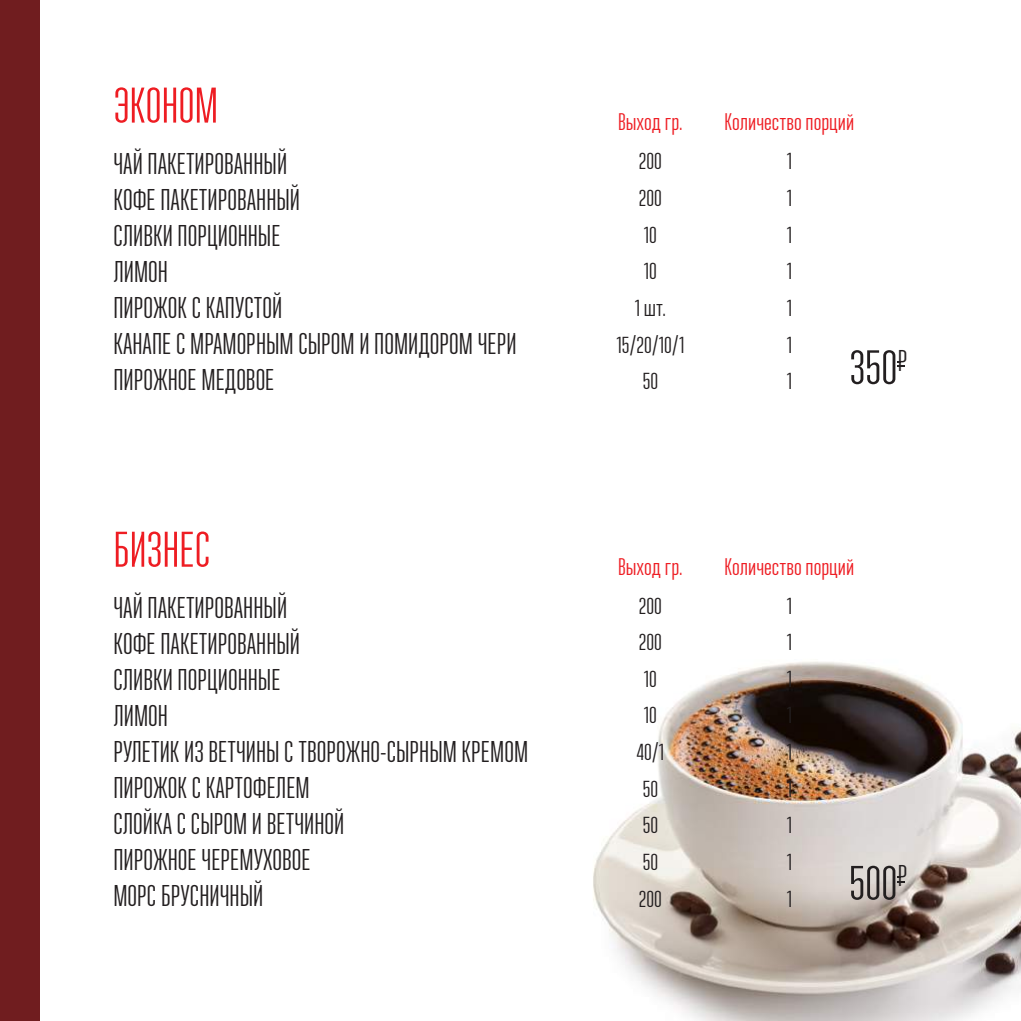
<style>
.page{position:relative;width:1021px;height:1021px;background:#fff}
.page>*{position:absolute;margin:0;border:0;box-sizing:border-box;transform-origin:0 0}
.t1{font:50px "Ristretto Pro";color:#ee1d23}
.t2{font:50px "Ristretto Pro";color:#231f20}
.t3{font:30px/36px "Ristretto Pro";color:#231f20}
.t4{font:24px/36.6px "Ristretto Pro";color:#231f20;text-align:center}
.t5{font:24px "Ristretto Pro";color:#ee1d23}
</style>
<div class="page">
<img style="left:593px;top:661px;width:427px;height:359px">
<div style="left:0;top:0;width:40px;height:1020px;background:#701d1f"></div>
<svg style="left:897px;top:361px;width:8px;height:6px"></svg>
<svg style="left:897px;top:876px;width:8px;height:6px"></svg>
<h1 class="t1" style="left:113px;top:77px;width:106px">ЭКОНОМ</h1>
<p class="t5" style="left:618px;top:109px;width:66px">Выход гр.</p>
<p class="t5" style="left:724px;top:109px;width:131px">Количество порций</p>
<p class="t3" style="left:113px;top:146px;width:405px">ЧАЙ ПАКЕТИРОВАННЫЙ<br>КОФЕ ПАКЕТИРОВАННЫЙ<br>СЛИВКИ ПОРЦИОННЫЕ<br>ЛИМОН<br>ПИРОЖОК С КАПУСТОЙ<br>КАНАПЕ С МРАМОРНЫМ СЫРОМ И ПОМИДОРОМ ЧЕРИ<br>ПИРОЖНОЕ МЕДОВОЕ</p>
<p class="t4" style="left:616px;top:143px;width:69px">200<br>200<br>10<br>10<br>1 шт.<br>15/20/10/1<br>50</p>
<p class="t4" style="left:786px;top:143px;width:7px;text-align:justify">1<br>1<br>1<br>1<br>1<br>1<br>1</p>
<h1 class="t2" style="left:849px;top:338px;width:60px">350<sup>Р</sup></h1>
<h1 class="t1" style="left:113px;top:521px;width:98px">БИЗНЕС</h1>
<p class="t5" style="left:618px;top:552px;width:66px">Выход гр.</p>
<p class="t5" style="left:724px;top:552px;width:131px">Количество порций</p>
<p class="t3" style="left:113px;top:590px;width:416px">ЧАЙ ПАКЕТИРОВАННЫЙ<br>КОФЕ ПАКЕТИРОВАННЫЙ<br>СЛИВКИ ПОРЦИОННЫЕ<br>ЛИМОН<br>РУЛЕТИК ИЗ ВЕТЧИНЫ С ТВОРОЖНО-СЫРНЫМ КРЕМОМ<br>ПИРОЖОК С КАРТОФЕЛЕМ<br>СЛОЙКА С СЫРОМ И ВЕТЧИНОЙ<br>ПИРОЖНОЕ ЧЕРЕМУХОВОЕ<br>МОРС БРУСНИЧНЫЙ</p>
<p class="t4" style="left:636px;top:587px;width:29px">200<br>200<br>10<br>10<br>40/1<br>50<br>50<br>50<br>200</p>
<p class="t4" style="left:786px;top:587px;width:7px;text-align:justify">1<br>1<br>1<br>1<br>1<br>1<br>1<br>1<br>1</p>
<h1 class="t2" style="left:849px;top:854px;width:60px">500<sup>Р</sup></h1>
</div>
